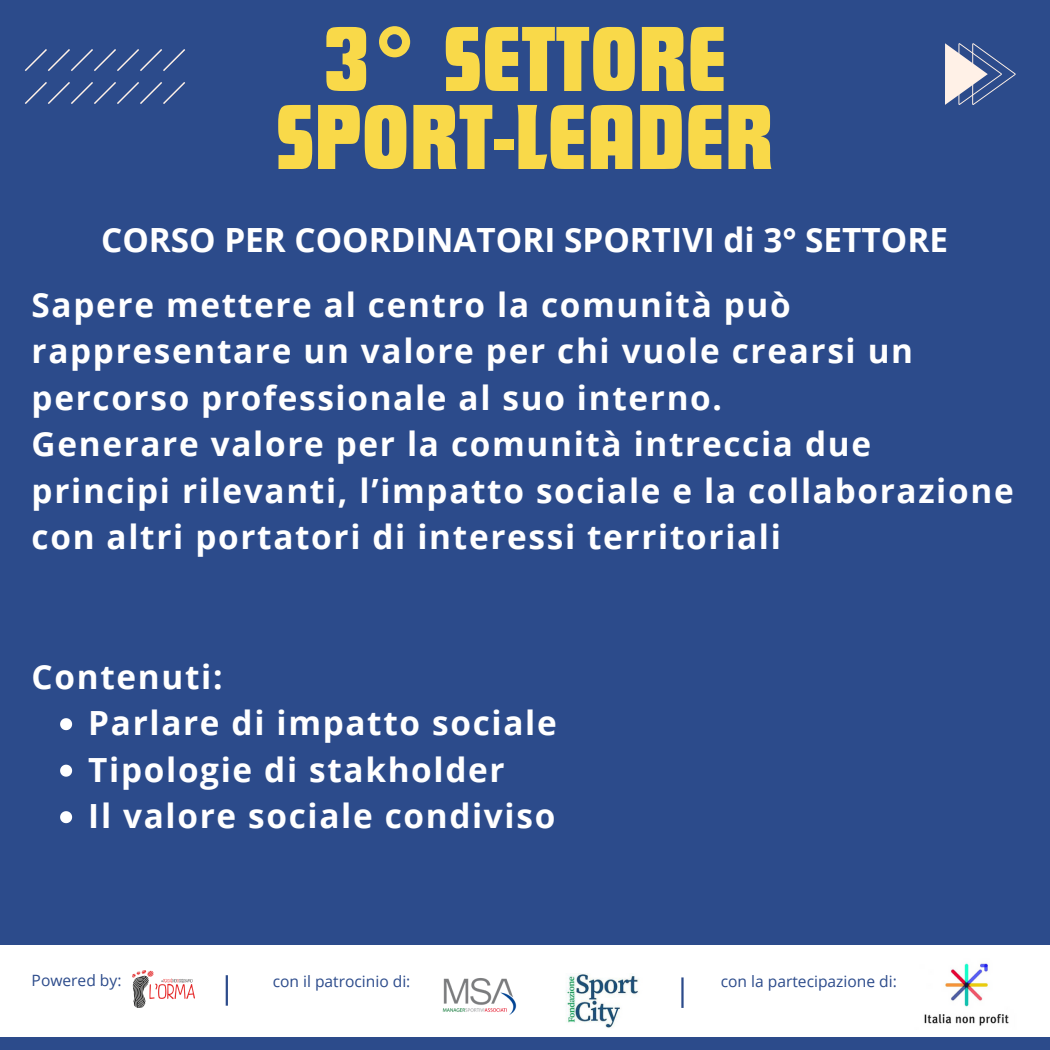
<style>
.page{position:relative;width:1050px;height:1050px;background:#2c4b8b}
.page>*{position:absolute;margin:0;border:0;box-sizing:border-box;transform-origin:0 0}
.t1{font:96px/78px "Futura Com Display";letter-spacing:.015em;color:#f9d949;text-align:center}
.t2{font:700 33.3px/46.5px "Open Sans";letter-spacing:.05em;color:#fff}
.t3{font:700 33.3px "Open Sans";color:#fff}
.t4{font:15.6px "Open Sans";color:#2c4b8b}
</style>
<div class="page">
<svg style="left:25px;top:49px;width:160px;height:55px"></svg>
<svg style="left:945px;top:43px;width:71px;height:62px"></svg>
<div style="left:0;top:945px;width:1050px;height:92px;background:#fff"></div>
<img style="left:133px;top:971px;width:61px;height:37px">
<hr style="left:226px;top:975px;width:2px;height:31px;background:#2c4b8b">
<img style="left:442px;top:978px;width:74px;height:37px">
<img style="left:566px;top:974px;width:73px;height:54px">
<img style="left:924px;top:963px;width:85px;height:63px">
<hr style="left:681px;top:977px;width:3px;height:31px;background:#2c4b8b">
<svg style="left:60px;top:718px;width:12px;height:12px"></svg>
<svg style="left:60px;top:765px;width:12px;height:12px"></svg>
<svg style="left:60px;top:811px;width:12px;height:12px"></svg>
<h1 class="t1" style="left:277px;top:18px;width:498px">3° SETTORE<br>SPORT-LEADER</h1>
<p class="t3" style="left:101px;top:216px;width:848px">CORSO PER COORDINATORI SPORTIVI di 3° SETTORE</p>
<p class="t2" style="left:32px;top:281px;width:984px">Sapere mettere al centro la comunità può rappresentare un valore per chi vuole crearsi un percorso professionale al suo interno.<br>Generare valore per la comunità intreccia due principi rilevanti, l’impatto sociale e la collaborazione con altri portatori di interessi territoriali</p>
<p class="t2" style="left:32px;top:653px;width:192px">Contenuti:</p>
<p class="t2" style="left:88px;top:699px;width:470px">Parlare di impatto sociale</p>
<p class="t2" style="left:88px;top:746px;width:418px">Tipologie di stakholder</p>
<p class="t2" style="left:88px;top:792px;width:469px">Il valore sociale condiviso</p>
<h2 class="t4" style="left:32px;top:969px;width:91px">Powered by:</h2>
<p class="t4" style="left:273px;top:970px;width:139px">con il patrocinio di:</p>
<p class="t4" style="left:721px;top:970px;width:178px">con la partecipazione di:</p>
</div>
